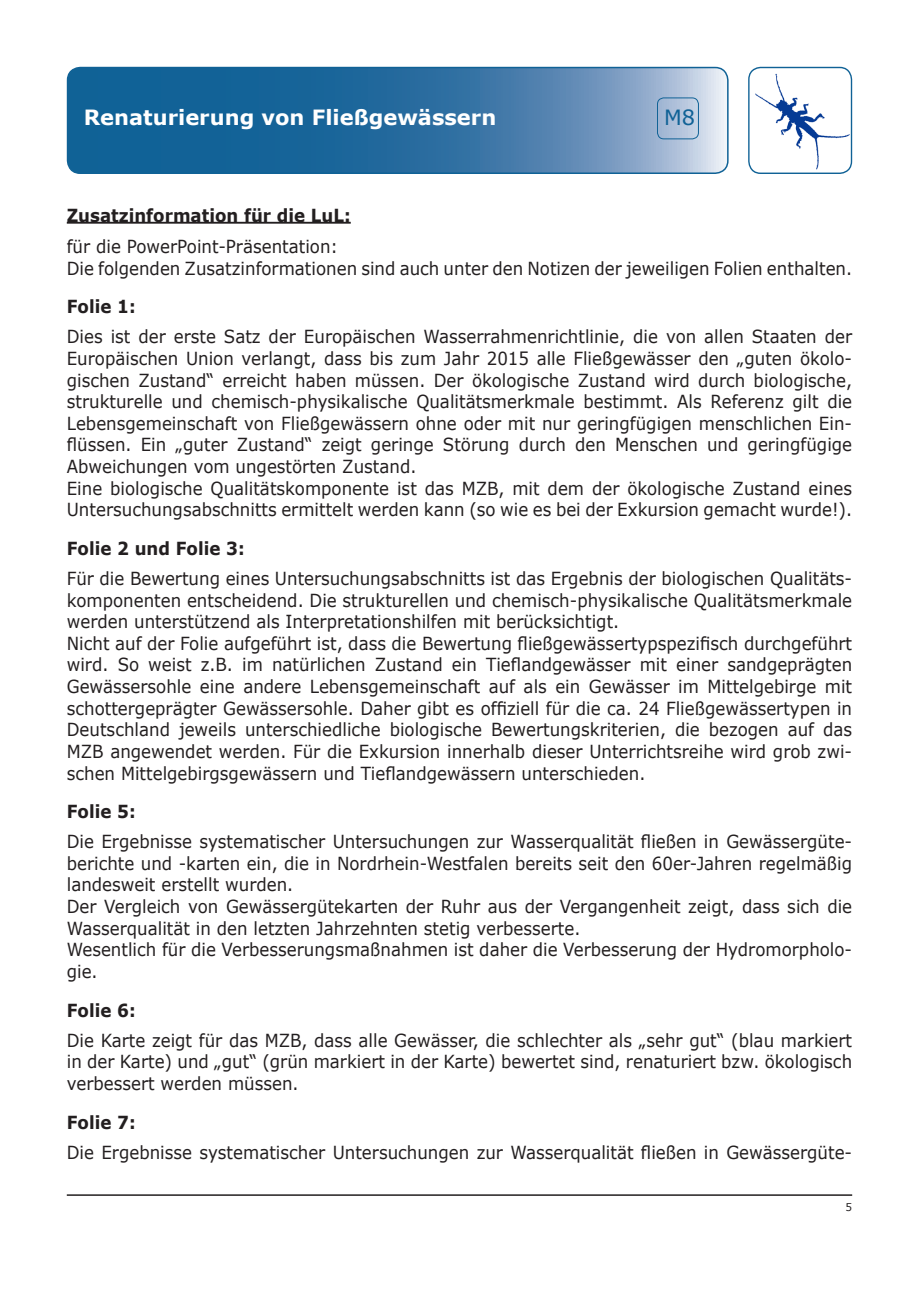
<style>
.page{position:relative;width:919px;height:1289px;background:#fff}
.page>*{position:absolute;margin:0;border:0;box-sizing:border-box;transform-origin:0 0}
.t1{font:700 21px "Verdana";color:#fff}
.t2{font:21px "Verdana";color:#106296}
.t3{font:18px/21.6px "Verdana";color:#231f20;scale:.92 1}
.t4{font:700 18px "Verdana";color:#231f20;scale:.92 1}
.t5{font:10.5px "Verdana";color:#231f20}
</style>
<div class="page">
<svg style="left:68px;top:68px;width:659px;height:105px;background:#3e7ba9"></svg>
<div style="left:67px;top:67px;width:661px;height:107px;border:2px solid #106296;border-radius:13px"></div>
<img style="left:748px;top:67px;width:103px;height:106px">
<div style="left:748px;top:67px;width:104px;height:107px;border:1px solid #106296;border-radius:12px"></div>
<hr style="left:67px;top:1194px;width:785px;height:1px;background:#231f20">
<hr style="left:67px;top:222px;width:284px;height:2px;background:#231f20">
<div style="left:657px;top:97px;width:41px;height:42px;border:1px solid #106296;border-radius:6px"></div>
<p class="t1" style="left:84px;top:103px;width:414px">Renaturierung von Fließgewässern</p>
<p class="t2" style="left:664px;top:104px;width:33px">M8</p>
<p class="t4" style="left:67px;top:203px;width:310px">Zusatzinformation für die LuL:</p>
<p class="t3" style="left:67px;top:235px;width:855px">für die PowerPoint-Präsentation:<br>Die folgenden Zusatzinformationen sind auch unter den Notizen der jeweiligen Folien enthalten.</p>
<p class="t4" style="left:67px;top:295px;width:76px">Folie 1:</p>
<p class="t3" style="left:67px;top:325px;width:855px">Dies ist der erste Satz der Europäischen Wasserrahmenrichtlinie, die von allen Staaten der Europäischen Union verlangt, dass bis zum Jahr 2015 alle Fließgewässer den „guten ökolo&shy;gischen Zustand“ erreicht haben müssen. Der ökologische Zustand wird durch biologische, strukturelle und chemisch-physikalische Qualitätsmerkmale bestimmt. Als Referenz gilt die Lebensgemeinschaft von Fließgewässern ohne oder mit nur geringfügigen menschlichen Ein&shy;flüssen. Ein „guter Zustand“ zeigt geringe Störung durch den Menschen und geringfügige Abweichungen vom ungestörten Zustand.<br>Eine biologische Qualitätskomponente ist das MZB, mit dem der ökologische Zustand eines Untersuchungsabschnitts ermittelt werden kann (so wie es bei der Exkursion gemacht wurde!).</p>
<p class="t4" style="left:67px;top:537px;width:195px">Folie 2 und Folie 3:</p>
<p class="t3" style="left:67px;top:567px;width:855px">Für die Bewertung eines Untersuchungsabschnitts ist das Ergebnis der biologischen Qualitäts&shy;komponenten entscheidend. Die strukturellen und chemisch-physikalische Qualitätsmerkmale werden unterstützend als Interpretationshilfen mit berücksichtigt.<br>Nicht auf der Folie aufgeführt ist, dass die Bewertung fließgewässertypspezifisch durchgeführt wird. So weist z.B. im natürlichen Zustand ein Tieflandgewässer mit einer sandgeprägten Gewässersohle eine andere Lebensgemeinschaft auf als ein Gewässer im Mittelgebirge mit schottergeprägter Gewässersohle. Daher gibt es offiziell für die ca. 24 Fließgewässertypen in Deutschland jeweils unterschiedliche biologische Bewertungskriterien, die bezogen auf das MZB angewendet werden. Für die Exkursion innerhalb dieser Unterrichtsreihe wird grob zwi&shy;schen Mittelgebirgsgewässern und Tieflandgewässern unterschieden.</p>
<p class="t4" style="left:67px;top:800px;width:76px">Folie 5:</p>
<p class="t3" style="left:67px;top:830px;width:855px">Die Ergebnisse systematischer Untersuchungen zur Wasserqualität fließen in Gewässergüte&shy;berichte und -karten ein, die in Nordrhein-Westfalen bereits seit den 60er-Jahren regelmäßig landesweit erstellt wurden.<br>Der Vergleich von Gewässergütekarten der Ruhr aus der Vergangenheit zeigt, dass sich die Wasserqualität in den letzten Jahrzehnten stetig verbesserte.<br>Wesentlich für die Verbesserungsmaßnahmen ist daher die Verbesserung der Hydromorpholo&shy;gie.</p>
<p class="t4" style="left:67px;top:998px;width:76px">Folie 6:</p>
<p class="t3" style="left:67px;top:1028px;width:855px;text-align:justify">Die Karte zeigt für das MZB, dass alle Gewässer, die schlechter als „sehr gut“ (blau markiert in der Karte) und „gut“ (grün markiert in der Karte) bewertet sind, renaturiert bzw. ökologisch verbessert werden müssen.</p>
<p class="t4" style="left:67px;top:1110px;width:76px">Folie 7:</p>
<p class="t3" style="left:67px;top:1140px;width:855px">Die Ergebnisse systematischer Untersuchungen zur Wasserqualität fließen in Gewässergüte-</p>
<p class="t5" style="left:845px;top:1200px;width:8px">5</p>
</div>
